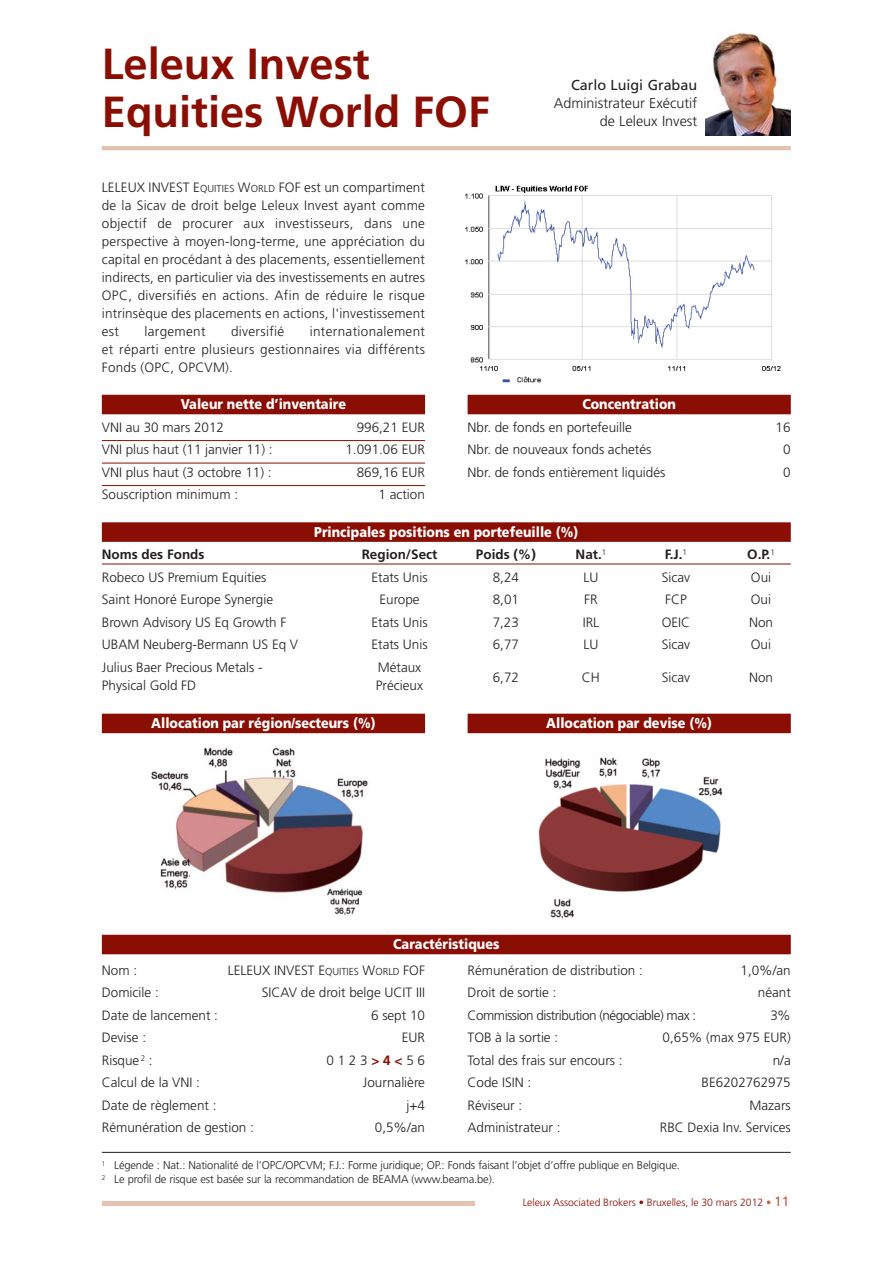
<style>
.page{position:relative;width:893px;height:1263px;background:#fff}
.page>*{position:absolute;margin:0;border:0;box-sizing:border-box;transform-origin:0 0}
.t1{font:700 43.5px/48px "Frutiger";color:#8b0e04}
.t2{font:300 14.4px/18px "Frutiger";color:#231f20;text-align:right}
.t3{font:14.4px "Frutiger";color:#231f20}
.t4{font:900 14.25px "Frutiger";color:#fff;scale:.89 1}
.t5{font:300 13.5px/18px "Frutiger";color:#231f20;text-align:justify}
.t6{font:700 13.5px "Frutiger";color:#231f20}
.t7{font:300 13.5px "Frutiger";letter-spacing:-.035em;color:#231f20}
.t8{font:300 13.5px "Frutiger";letter-spacing:.025em;color:#231f20}
.t9{font:300 11.25px/13.5px "Frutiger";letter-spacing:-.015em;color:#231f20}
.t10{font:300 10.5px "Frutiger";letter-spacing:-.005em;color:#8b0e04}
.s1{font-size:10.2px}
.s2{font-weight:700;color:#8b0e04}
.s3{color:#b6644b}
.s4{font-weight:400;font-size:13.5px;color:#b6644b}
</style>
<div class="page">
<hr style="left:102px;top:1201px;width:689px;height:4px;background:#e4c1b1">
<div style="left:476px;top:1194px;width:315px;height:24px;background:#fff"></div>
<img style="left:706px;top:33px;width:85px;height:102px">
<div style="left:102px;top:522px;width:689px;height:20px;background:#8b0e04"></div>
<hr style="left:102px;top:564px;width:689px;height:1px;background:#8b0e04">
<img style="left:151px;top:747px;width:217px;height:169px">
<img style="left:538px;top:757px;width:185px;height:162px">
<img style="left:465px;top:185px;width:316px;height:198px">
<div style="left:102px;top:935px;width:689px;height:19px;background:#8b0e04"></div>
<div style="left:102px;top:395px;width:323px;height:19px;background:#8b0e04"></div>
<hr style="left:102px;top:440px;width:323px;height:1px;background:#8b0e04">
<hr style="left:102px;top:463px;width:323px;height:1px;background:#8b0e04">
<hr style="left:102px;top:485px;width:323px;height:1px;background:#8b0e04">
<div style="left:468px;top:395px;width:323px;height:19px;background:#8b0e04"></div>
<div style="left:102px;top:714px;width:323px;height:19px;background:#8b0e04"></div>
<div style="left:468px;top:714px;width:323px;height:19px;background:#8b0e04"></div>
<hr style="left:102px;top:1152px;width:689px;height:1px;background:#231f20">
<hr style="left:102px;top:146px;width:689px;height:4px;background:#e4c1b1">
<h1 class="t1" style="left:102px;top:44px;width:389px">Leleux Invest<br>Equities World FOF</h1>
<p class="t5" style="left:102px;top:180px;width:325px">LELEUX INVEST E<span class="s1">QUITIES</span> W<span class="s1">ORLD</span> FOF est un compartiment de la Sicav de droit belge Leleux Invest ayant comme objectif de procurer aux investisseurs, dans une perspective à moyen-long-terme, une appréciation du capital en procédant à des placements, essentiellement indirects, en particulier via des investissements en autres OPC, diversifiés en actions. Afin de réduire le risque intrinsèque des placements en actions, l'investissement est</p>
<p class="t8" style="left:144px;top:326px;width:63px">largement</p>
<p class="t8" style="left:231px;top:326px;width:55px">diversifié</p>
<p class="t5" style="left:102px;top:324px;width:325px;text-indent:208px">internationalement et réparti entre plusieurs gestionnaires via différents Fonds (OPC, OPCVM).</p>
<p class="t3" style="left:571px;top:79px;width:128px">Carlo Luigi Grabau</p>
<p class="t2" style="left:554px;top:95px;width:145px">Administrateur Exécutif de Leleux Invest</p>
<p class="t4" style="left:181px;top:397px;width:187px">Valeur nette d’inventaire</p>
<p class="t5" style="left:102px;top:419px;width:124px">VNI au 30 mars 2012</p>
<p class="t5" style="left:357px;top:419px;width:70px">996,21 EUR</p>
<p class="t5" style="left:102px;top:442px;width:172px">VNI plus haut (11 janvier 11) :</p>
<p class="t5" style="left:345px;top:442px;width:81px">1.091.06 EUR</p>
<p class="t5" style="left:102px;top:464px;width:171px">VNI plus haut (3 octobre 11) :</p>
<p class="t5" style="left:357px;top:464px;width:70px">869,16 EUR</p>
<p class="t5" style="left:102px;top:487px;width:138px">Souscription minimum :</p>
<p class="t5" style="left:378px;top:487px;width:48px">1 action</p>
<p class="t4" style="left:582px;top:397px;width:107px">Concentration</p>
<p class="t5" style="left:468px;top:419px;width:166px">Nbr. de fonds en portefeuille</p>
<p class="t5" style="left:776px;top:419px;width:17px">16</p>
<p class="t5" style="left:468px;top:442px;width:185px">Nbr. de nouveaux fonds achetés</p>
<p class="t5" style="left:783px;top:442px;width:9px">0</p>
<p class="t5" style="left:468px;top:464px;width:199px">Nbr. de fonds entièrement liquidés</p>
<p class="t5" style="left:783px;top:464px;width:9px">0</p>
<p class="t4" style="left:314px;top:524px;width:298px">Principales positions en portefeuille (%)</p>
<p class="t6" style="left:102px;top:549px;width:104px">Noms des Fonds</p>
<p class="t6" style="left:362px;top:549px;width:77px">Region/Sect</p>
<p class="t6" style="left:476px;top:549px;width:61px">Poids (%)</p>
<p class="t6" style="left:575px;top:549px;width:32px">Nat.<sup>1</sup></p>
<p class="t6" style="left:665px;top:549px;width:24px">F.J.<sup>1</sup></p>
<p class="t6" style="left:747px;top:549px;width:29px">O.P.<sup>1</sup></p>
<p class="t5" style="left:102px;top:569px;width:166px">Robeco US Premium Equities</p>
<p class="t5" style="left:371px;top:569px;width:58px">Etats Unis</p>
<p class="t5" style="left:493px;top:569px;width:28px">8,24</p>
<p class="t5" style="left:583px;top:569px;width:16px">LU</p>
<p class="t5" style="left:662px;top:569px;width:30px">Sicav</p>
<p class="t5" style="left:751px;top:569px;width:22px">Oui</p>
<p class="t5" style="left:102px;top:592px;width:173px">Saint Honoré Europe Synergie</p>
<p class="t5" style="left:379px;top:592px;width:42px">Europe</p>
<p class="t5" style="left:493px;top:592px;width:28px">8,01</p>
<p class="t5" style="left:584px;top:592px;width:15px">FR</p>
<p class="t5" style="left:665px;top:592px;width:23px">FCP</p>
<p class="t5" style="left:751px;top:592px;width:22px">Oui</p>
<p class="t5" style="left:102px;top:614px;width:186px">Brown Advisory US Eq Growth F</p>
<p class="t5" style="left:371px;top:614px;width:58px">Etats Unis</p>
<p class="t5" style="left:493px;top:614px;width:28px">7,23</p>
<p class="t5" style="left:583px;top:614px;width:18px">IRL</p>
<p class="t5" style="left:662px;top:614px;width:30px">OEIC</p>
<p class="t5" style="left:749px;top:614px;width:26px">Non</p>
<p class="t5" style="left:102px;top:637px;width:198px">UBAM Neuberg-Bermann US Eq V</p>
<p class="t5" style="left:371px;top:637px;width:58px">Etats Unis</p>
<p class="t5" style="left:493px;top:637px;width:28px">6,77</p>
<p class="t5" style="left:583px;top:637px;width:16px">LU</p>
<p class="t5" style="left:662px;top:637px;width:30px">Sicav</p>
<p class="t5" style="left:751px;top:637px;width:22px">Oui</p>
<p class="t5" style="left:102px;top:659px;width:162px">Julius Baer Precious Metals -</p>
<p class="t5" style="left:378px;top:659px;width:45px">Métaux</p>
<p class="t5" style="left:102px;top:677px;width:96px">Physical Gold FD</p>
<p class="t5" style="left:376px;top:677px;width:49px">Précieux</p>
<p class="t5" style="left:493px;top:670px;width:28px">6,72</p>
<p class="t5" style="left:582px;top:670px;width:20px">CH</p>
<p class="t5" style="left:662px;top:670px;width:30px">Sicav</p>
<p class="t5" style="left:749px;top:670px;width:26px">Non</p>
<p class="t4" style="left:151px;top:716px;width:254px">Allocation par région/secteurs (%)</p>
<p class="t4" style="left:546px;top:716px;width:188px">Allocation par devise (%)</p>
<p class="t4" style="left:393px;top:937px;width:121px">Caractéristiques</p>
<p class="t5" style="left:102px;top:962px;width:37px">Nom :</p>
<p class="t5" style="left:228px;top:962px;width:199px">LELEUX INVEST E<span class="s1">QUITIES</span> W<span class="s1">ORLD</span> FOF</p>
<p class="t5" style="left:102px;top:985px;width:58px">Domicile :</p>
<p class="t5" style="left:262px;top:985px;width:165px">SICAV de droit belge UCIT III</p>
<p class="t5" style="left:102px;top:1007px;width:118px">Date de lancement :</p>
<p class="t5" style="left:371px;top:1007px;width:55px">6 sept 10</p>
<p class="t5" style="left:102px;top:1030px;width:46px">Devise :</p>
<p class="t5" style="left:402px;top:1030px;width:25px">EUR</p>
<p class="t5" style="left:102px;top:1052px;width:52px">Risque <sup>2</sup> :</p>
<p class="t5" style="left:326px;top:1052px;width:100px">0 1 2 3 <span class="s2">&gt; 4 &lt;</span> 5 6</p>
<p class="t5" style="left:102px;top:1075px;width:100px">Calcul de la VNI :</p>
<p class="t5" style="left:363px;top:1075px;width:64px">Journalière</p>
<p class="t5" style="left:102px;top:1097px;width:116px">Date de règlement :</p>
<p class="t5" style="left:406px;top:1097px;width:20px">j+4</p>
<p class="t5" style="left:102px;top:1120px;width:154px">Rémunération de gestion :</p>
<p class="t5" style="left:375px;top:1120px;width:52px">0,5%/an</p>
<p class="t5" style="left:468px;top:962px;width:177px">Rémunération de distribution :</p>
<p class="t5" style="left:740px;top:962px;width:52px">1,0%/an</p>
<p class="t5" style="left:468px;top:985px;width:90px">Droit de sortie :</p>
<p class="t5" style="left:758px;top:985px;width:34px">néant</p>
<p class="t7" style="left:468px;top:1010px;width:230px">Commission distribution (négociable) max :</p>
<p class="t5" style="left:770px;top:1007px;width:22px">3%</p>
<p class="t5" style="left:468px;top:1030px;width:92px">TOB à la sortie :</p>
<p class="t5" style="left:663px;top:1030px;width:130px">0,65% (max 975 EUR)</p>
<p class="t5" style="left:468px;top:1052px;width:157px">Total des frais sur encours :</p>
<p class="t5" style="left:773px;top:1052px;width:19px">n/a</p>
<p class="t5" style="left:468px;top:1075px;width:65px">Code ISIN :</p>
<p class="t5" style="left:701px;top:1075px;width:91px">BE6202762975</p>
<p class="t5" style="left:468px;top:1097px;width:56px">Réviseur :</p>
<p class="t5" style="left:749px;top:1097px;width:43px">Mazars</p>
<p class="t5" style="left:468px;top:1120px;width:94px">Administrateur :</p>
<p class="t5" style="left:660px;top:1120px;width:132px">RBC Dexia Inv. Services</p>
<p class="t9" style="left:102px;top:1160px;width:580px"><sup>1</sup> Légende : Nat.: Nationalité de l’OPC/OPCVM; F.J.: Forme juridique; OP.: Fonds faisant l’objet d’offre publique en Belgique.<br><sup>2</sup> Le profil de risque est basée sur la recommandation de BEAMA (www.beama.be).</p>
<p class="t10" style="left:523px;top:1198px;width:268px">Leleux Associated Brokers • Bruxelles, le 30 mars 2012 <span class="s3">•</span> <span class="s4">11</span></p>
</div>
